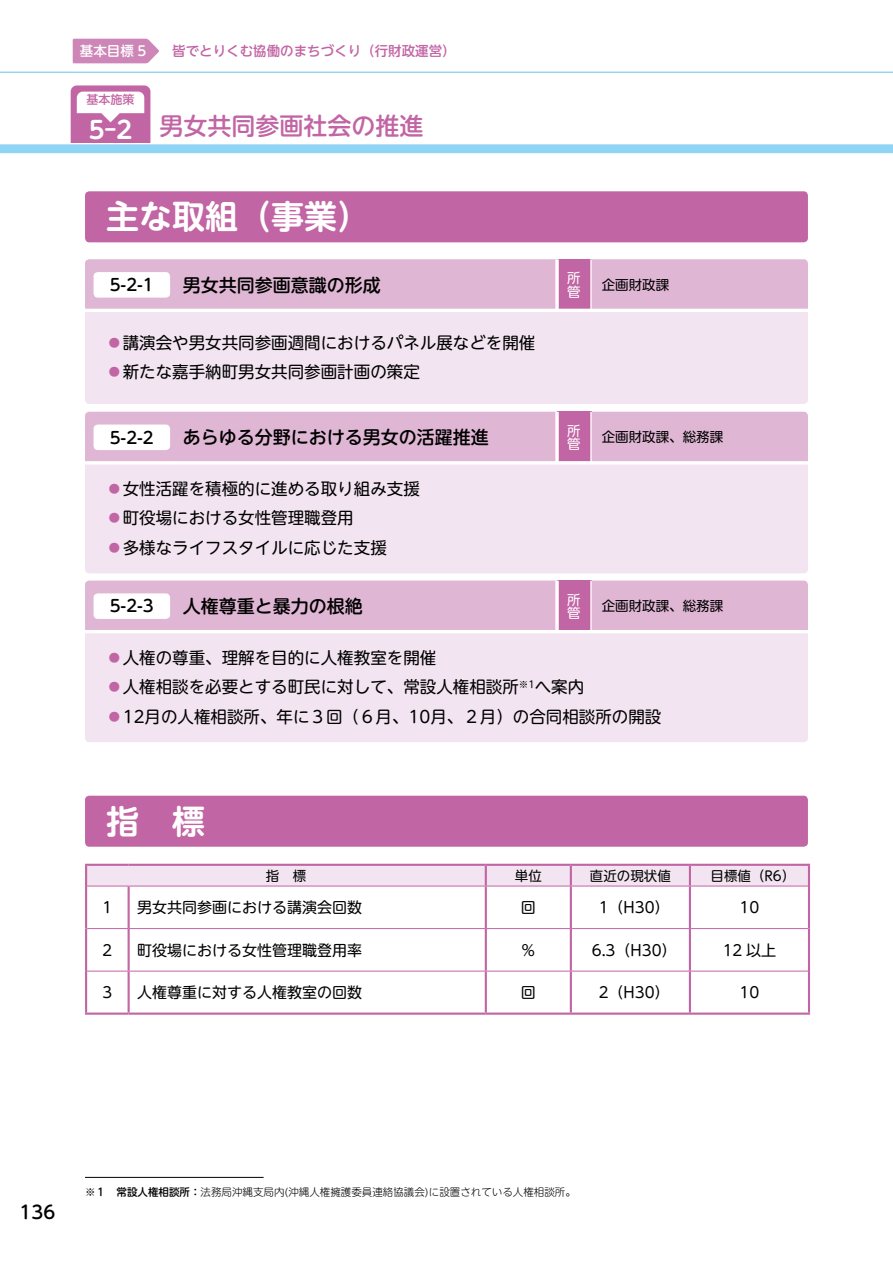
<style>
.page{position:relative;width:893px;height:1263px;background:#fff}
.page>*{position:absolute;margin:0;border:0;box-sizing:border-box;transform-origin:0 0}
.t1{font:700 33px "UD Shin M Go Pro De";color:#fff}
.t2{font:500 24px "UD Shin M Go Pro";color:#c265a4}
.t3{font:700 24px "UD Shin M Go Pro De";color:#fff}
.t4{font:500 18px "UD Shin M Go Pro";color:#000}
.t5{font:16.5px/29.5px "UD Shin M Go Pro";color:#000}
.t6{font:500 16.5px "UD Shin M Go Pro";color:#000}
.t7{font:15px "UD Shin M Go Pro";color:#000}
.t8{font:13.5px "UD Shin M Go Pro";color:#000}
.t9{font:500 13.5px "UD Shin M Go Pro";color:#c265a4}
.t10{font:13.5px/13.5px "UD Shin M Go Pro";color:#fff}
.t11{font:500 13.5px "UD Shin M Go Pro";color:#fff}
.t12{font:500 12px "UD Shin M Go Pro";color:#c265a4}
.t13{font:300 10.5px "UD Shin M Go Pro";color:#000}
.s1{color:#c265a4}
.s2{font-weight:500}
</style>
<div class="page">
<hr style="left:0;top:72px;width:893px;height:1px;background:#8fd3f5">
<div style="left:0;top:145px;width:893px;height:8px;background:#8fd3f5"></div>
<svg style="left:72px;top:38px;width:87px;height:26px;background:#d294bf"></svg>
<svg style="left:70px;top:85px;width:81px;height:57px"></svg>
<div style="left:85px;top:191px;width:723px;height:51px;background:#c265a4;border-radius:4px"></div>
<div style="left:85px;top:259px;width:723px;height:145px;background:#f2e4f0;border-radius:4px"></div>
<div style="left:85px;top:259px;width:723px;height:50px;background:#dfb6d4"></div>
<div style="left:557px;top:259px;width:34px;height:51px;background:#c265a4"></div>
<svg style="left:555px;top:259px;width:4px;height:50px"></svg>
<hr style="left:590px;top:259px;width:2px;height:51px;background:#fff">
<hr style="left:85px;top:309px;width:723px;height:3px;background:#fff">
<div style="left:94px;top:272px;width:76px;height:26px;background:#fff;border-radius:4px"></div>
<div style="left:85px;top:412px;width:723px;height:161px;background:#f2e4f0;border-radius:4px"></div>
<div style="left:85px;top:412px;width:723px;height:49px;background:#dfb6d4"></div>
<div style="left:557px;top:412px;width:34px;height:51px;background:#c265a4"></div>
<svg style="left:555px;top:412px;width:4px;height:49px"></svg>
<hr style="left:590px;top:412px;width:2px;height:51px;background:#fff">
<hr style="left:85px;top:461px;width:723px;height:3px;background:#fff">
<div style="left:94px;top:425px;width:76px;height:25px;background:#fff;border-radius:4px"></div>
<div style="left:85px;top:581px;width:723px;height:161px;background:#f2e4f0;border-radius:4px"></div>
<div style="left:85px;top:581px;width:723px;height:49px;background:#dfb6d4"></div>
<div style="left:557px;top:581px;width:34px;height:51px;background:#c265a4"></div>
<svg style="left:555px;top:581px;width:4px;height:49px"></svg>
<hr style="left:590px;top:581px;width:2px;height:51px;background:#fff">
<hr style="left:85px;top:630px;width:723px;height:3px;background:#fff">
<div style="left:94px;top:593px;width:76px;height:26px;background:#fff;border-radius:4px"></div>
<div style="left:85px;top:796px;width:723px;height:51px;background:#c265a4;border-radius:4px"></div>
<div style="left:87px;top:866px;width:721px;height:20px;background:#f2e4f0"></div>
<hr style="left:85px;top:866px;width:2px;height:20px;background:#c265a4">
<hr style="left:485px;top:866px;width:2px;height:20px;background:#c265a4">
<hr style="left:570px;top:866px;width:2px;height:20px;background:#c265a4">
<hr style="left:689px;top:866px;width:2px;height:20px;background:#c265a4">
<hr style="left:808px;top:866px;width:2px;height:20px;background:#c265a4">
<hr style="left:85px;top:886px;width:2px;height:42px;background:#c265a4">
<hr style="left:128px;top:886px;width:2px;height:42px;background:#c265a4">
<hr style="left:485px;top:886px;width:2px;height:42px;background:#c265a4">
<hr style="left:570px;top:886px;width:2px;height:42px;background:#c265a4">
<hr style="left:689px;top:886px;width:2px;height:42px;background:#c265a4">
<hr style="left:808px;top:886px;width:2px;height:42px;background:#c265a4">
<hr style="left:85px;top:928px;width:2px;height:43px;background:#c265a4">
<hr style="left:128px;top:929px;width:2px;height:42px;background:#c265a4">
<hr style="left:485px;top:929px;width:2px;height:42px;background:#c265a4">
<hr style="left:570px;top:929px;width:2px;height:42px;background:#c265a4">
<hr style="left:689px;top:929px;width:2px;height:42px;background:#c265a4">
<hr style="left:808px;top:928px;width:2px;height:43px;background:#c265a4">
<hr style="left:85px;top:971px;width:2px;height:41px;background:#c265a4">
<hr style="left:128px;top:971px;width:2px;height:41px;background:#c265a4">
<hr style="left:485px;top:971px;width:2px;height:41px;background:#c265a4">
<hr style="left:570px;top:971px;width:2px;height:41px;background:#c265a4">
<hr style="left:689px;top:971px;width:2px;height:41px;background:#c265a4">
<hr style="left:808px;top:971px;width:2px;height:41px;background:#c265a4">
<hr style="left:87px;top:886px;width:42px;height:1px;background:#c265a4">
<hr style="left:129px;top:886px;width:357px;height:1px;background:#c265a4">
<hr style="left:486px;top:886px;width:85px;height:1px;background:#c265a4">
<hr style="left:571px;top:886px;width:119px;height:1px;background:#c265a4">
<hr style="left:690px;top:886px;width:118px;height:1px;background:#c265a4">
<hr style="left:87px;top:928px;width:42px;height:1px;background:#c265a4">
<hr style="left:129px;top:928px;width:357px;height:1px;background:#c265a4">
<hr style="left:486px;top:928px;width:85px;height:1px;background:#c265a4">
<hr style="left:571px;top:928px;width:119px;height:1px;background:#c265a4">
<hr style="left:690px;top:928px;width:118px;height:1px;background:#c265a4">
<hr style="left:87px;top:971px;width:42px;height:1px;background:#c265a4">
<hr style="left:129px;top:971px;width:357px;height:1px;background:#c265a4">
<hr style="left:486px;top:971px;width:85px;height:1px;background:#c265a4">
<hr style="left:571px;top:971px;width:119px;height:1px;background:#c265a4">
<hr style="left:690px;top:971px;width:118px;height:1px;background:#c265a4">
<hr style="left:85px;top:864px;width:44px;height:2px;background:#c265a4">
<hr style="left:129px;top:864px;width:357px;height:2px;background:#c265a4">
<hr style="left:486px;top:864px;width:85px;height:2px;background:#c265a4">
<hr style="left:571px;top:864px;width:119px;height:2px;background:#c265a4">
<hr style="left:690px;top:864px;width:120px;height:2px;background:#c265a4">
<hr style="left:85px;top:1012px;width:44px;height:3px;background:#c265a4">
<hr style="left:129px;top:1012px;width:357px;height:3px;background:#c265a4">
<hr style="left:486px;top:1012px;width:85px;height:3px;background:#c265a4">
<hr style="left:571px;top:1012px;width:119px;height:3px;background:#c265a4">
<hr style="left:690px;top:1012px;width:120px;height:3px;background:#c265a4">
<hr style="left:85px;top:1177px;width:179px;height:1px;background:#000">
<p class="t11" style="left:80px;top:40px;width:68px">基本目標 5</p>
<p class="t9" style="left:172px;top:40px;width:285px">皆でとりくむ協働のまちづくり（行財政運営）</p>
<p class="t12" style="left:87px;top:89px;width:49px">基本施策</p>
<h2 class="t3" style="left:89px;top:110px;width:45px">5-2</h2>
<h2 class="t2" style="left:159px;top:106px;width:265px">男女共同参画社会の推進</h2>
<h1 class="t1" style="left:106px;top:190px;width:266px">主な取組（事業）</h1>
<p class="t6" style="left:110px;top:271px;width:46px">5-2-1</p>
<p class="t4" style="left:183px;top:270px;width:199px">男女共同参画意識の形成</p>
<p class="t5" style="left:106px;top:327px;width:430px"><span class="s1">◦</span>講演会や男女共同参画週間におけるパネル展などを開催<span class="s1">◦</span>新たな嘉手納町男女共同参画計画の策定</p>
<p class="t6" style="left:110px;top:424px;width:46px">5-2-2</p>
<p class="t4" style="left:183px;top:423px;width:307px">あらゆる分野における男女の活躍推進</p>
<p class="t5" style="left:106px;top:473px;width:315px"><span class="s1">◦</span>女性活躍を積極的に進める取り組み支援<span class="s1">◦</span>町役場における女性管理職登用<br><span class="s1">◦</span>多様なライフスタイルに応じた支援</p>
<p class="t10" style="left:567px;top:271px;width:15px">所管</p>
<p class="t8" style="left:602px;top:274px;width:69px">企画財政課</p>
<p class="t10" style="left:567px;top:423px;width:15px">所管</p>
<p class="t8" style="left:602px;top:426px;width:123px">企画財政課、総務課</p>
<p class="t10" style="left:567px;top:592px;width:15px">所管</p>
<p class="t6" style="left:110px;top:593px;width:46px">5-2-3</p>
<p class="t4" style="left:183px;top:591px;width:181px">人権尊重と暴力の根絶</p>
<p class="t5" style="left:106px;top:642px;width:557px"><span class="s1">◦</span>人権の尊重、理解を目的に人権教室を開催<br><span class="s1">◦</span>人権相談を必要とする町民に対して、常設人権相談所<sup>※1</sup>へ案内<br><span class="s1">◦</span>12月の人権相談所、年に３回（６月、10月、２月）の合同相談所の開設</p>
<p class="t8" style="left:602px;top:595px;width:123px">企画財政課、総務課</p>
<h1 class="t1" style="left:106px;top:794px;width:100px">指　標</h1>
<p class="t8" style="left:266px;top:864px;width:42px">指　標</p>
<p class="t8" style="left:515px;top:864px;width:28px">単位</p>
<p class="t8" style="left:590px;top:864px;width:82px">直近の現状値</p>
<p class="t8" style="left:710px;top:864px;width:86px">目標値（R6）</p>
<p class="t7" style="left:100px;top:895px;width:16px">１</p>
<p class="t7" style="left:137px;top:895px;width:226px">男女共同参画における講演会回数</p>
<p class="t7" style="left:521px;top:895px;width:16px">回</p>
<p class="t7" style="left:599px;top:895px;width:72px">1（H30）</p>
<p class="t7" style="left:740px;top:895px;width:21px">10</p>
<p class="t7" style="left:100px;top:938px;width:16px">２</p>
<p class="t7" style="left:137px;top:938px;width:226px">町役場における女性管理職登用率</p>
<p class="t7" style="left:521px;top:938px;width:16px">％</p>
<p class="t7" style="left:592px;top:938px;width:86px">6.3（H30）</p>
<p class="t7" style="left:723px;top:938px;width:55px">12 以上</p>
<p class="t7" style="left:100px;top:980px;width:16px">３</p>
<p class="t7" style="left:137px;top:980px;width:226px">人権尊重に対する人権教室の回数</p>
<p class="t7" style="left:521px;top:980px;width:16px">回</p>
<p class="t7" style="left:599px;top:980px;width:72px">2（H30）</p>
<p class="t7" style="left:740px;top:980px;width:21px">10</p>
<p class="t4" style="left:20px;top:1198px;width:37px">136</p>
<p class="t13" style="left:85px;top:1183px;width:492px"><span class="s2">※１　常設人権相談所：</span>法務局沖縄支局内(沖縄人権擁護委員連絡協議会)に設置されている人権相談所。</p>
</div>
